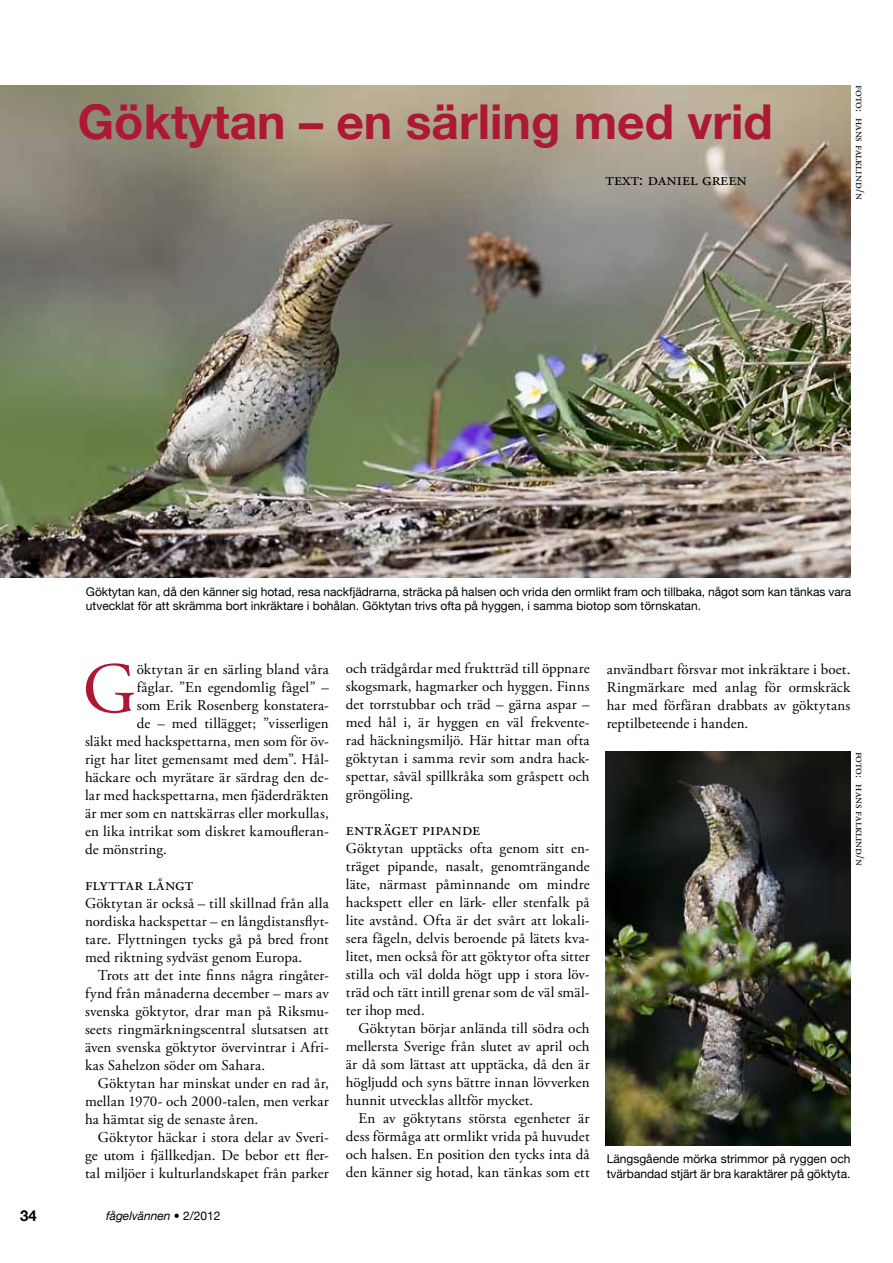
<style>
.page{position:relative;width:893px;height:1263px;background:#fff}
.page>*{position:absolute;margin:0;border:0;box-sizing:border-box;transform-origin:0 0}
.t1{font:72px "Adobe Garamond Pro";color:#ad1835}
.t2{font:700 48px "Helvetica Neue";color:#ad1835}
.t3{font:18px "Adobe Garamond Pro";color:#000}
.t4{font:18px "Adobe Garamond Pro";letter-spacing:.02em;color:#000}
.t5{font:15px/18px "Adobe Garamond Pro";color:#000;text-align:justify}
.t6{font:700 15px "Helvetica Neue";color:#000}
.t7{font:12px/14.4px "Helvetica Neue";color:#000}
.t8{font:12px "Adobe Garamond Pro";color:#000}
.t9{font:italic 12px "Helvetica Neue";color:#000}
.s1{font-style:normal}
</style>
<div class="page">
<img style="left:0;top:85px;width:850px;height:492px">
<img style="left:606px;top:751px;width:244px;height:394px">
<h2 class="t2" style="left:78px;top:92px;width:697px">Göktytan – en särling med vrid</h2>
<p class="t3" style="left:606px;top:168px;width:143px">text: daniel green</p>
<p class="t8" style="left:867px;top:85px;width:116px;rotate:90deg">foto: hans falklind/n</p>
<p class="t7" style="left:86px;top:584px;width:767px">Göktytan kan, då den känner sig hotad, resa nackfjädrarna, sträcka på halsen och vrida den ormlikt fram och tillbaka, något som kan tänkas vara utvecklat för att skrämma bort inkräktare i bohålan. Göktytan trivs ofta på hyggen, i samma biotop som törnskatan.</p>
<p class="t5" style="left:137px;top:660px;width:194px">öktytan är en särling bland våra</p>
<p class="t5" style="left:137px;top:678px;width:194px">fåglar. ”En egendomlig fågel” –</p>
<p class="t5" style="left:137px;top:696px;width:194px">som Erik Rosenberg konstatera-</p>
<p class="t5" style="left:137px;top:714px;width:194px">de – med tillägget; ”visserligen</p>
<p class="t5" style="left:85px;top:732px;width:245px">släkt med hackspettarna, men som för öv-</p>
<p class="t5" style="left:85px;top:750px;width:245px">rigt har litet gemensamt med dem”. Hål-</p>
<p class="t5" style="left:85px;top:768px;width:245px">häckare och myrätare är särdrag den de-</p>
<p class="t5" style="left:85px;top:786px;width:245px">lar med hackspettarna, men fjäderdräkten</p>
<p class="t5" style="left:85px;top:804px;width:245px">är mer som en nattskärras eller morkullas,</p>
<p class="t5" style="left:85px;top:822px;width:245px">en lika intrikat som diskret kamoufleran-</p>
<p class="t5" style="left:85px;top:840px;width:83px">de mönstring.</p>
<p class="t4" style="left:85px;top:873px;width:110px">flyttar långt</p>
<p class="t5" style="left:85px;top:894px;width:245px">Göktytan är också – till skillnad från alla nordiska hackspettar – en långdistansflyt&shy;tare. Flyttningen tycks gå på bred front med riktning sydväst genom Europa.</p>
<p class="t5" style="left:85px;top:966px;width:246px;text-indent:13px">Trots att det inte finns några ringåter&shy;fynd från månaderna december – mars av svenska göktytor, drar man på Riksmu&shy;seets ringmärkningscentral slutsatsen att även svenska göktytor övervintrar i Afri&shy;kas Sahelzon söder om Sahara.</p>
<p class="t5" style="left:85px;top:1074px;width:245px;text-indent:13px">Göktytan har minskat under en rad år, mellan 1970- och 2000-talen, men verkar ha hämtat sig de senaste åren.</p>
<p class="t5" style="left:85px;top:1128px;width:245px;text-indent:13px">Göktytor häckar i stora delar av Sveri&shy;ge utom i fjällkedjan. De bebor ett fler&shy;tal miljöer i kulturlandskapet från parker</p>
<h1 class="t1" style="left:83px;top:646px;width:55px">G</h1>
<p class="t6" style="left:20px;top:1206px;width:18px">34</p>
<p class="t9" style="left:106px;top:1208px;width:116px">fågelvännen <span class="s1">• 2/2012</span></p>
<p class="t5" style="left:346px;top:660px;width:245px">och trädgårdar med fruktträd till öppnare skogsmark, hagmarker och hyggen. Finns det torrstubbar och träd – gärna aspar – med hål i, är hyggen en väl frekvente&shy;rad häckningsmiljö. Här hittar man ofta göktytan i samma revir som andra hack&shy;spettar, såväl spillkråka som gråspett och gröngöling.</p>
<p class="t3" style="left:346px;top:818px;width:136px">enträget pipande</p>
<p class="t5" style="left:346px;top:840px;width:245px">Göktytan upptäcks ofta genom sitt en&shy;träget pipande, nasalt, genomträngande läte, närmast påminnande om mindre hackspett eller en lärk- eller stenfalk på lite avstånd. Ofta är det svårt att lokali&shy;sera fågeln, delvis beroende på lätets kva&shy;litet, men också för att göktytor ofta sitter stilla och väl dolda högt upp i stora löv&shy;träd och tätt intill grenar som de väl smäl&shy;ter ihop med.</p>
<p class="t5" style="left:346px;top:1020px;width:245px;text-indent:13px">Göktytan börjar anlända till södra och mellersta Sverige från slutet av april och är då som lättast att upptäcka, då den är högljudd och syns bättre innan lövverken hunnit utvecklas alltför mycket.</p>
<p class="t5" style="left:346px;top:1110px;width:245px;text-indent:13px">En av göktytans största egenheter är dess förmåga att ormlikt vrida på huvudet och halsen. En position den tycks inta då den känner sig hotad, kan tänkas som ett</p>
<p class="t5" style="left:607px;top:660px;width:246px">användbart försvar mot inkräktare i boet.<br>Ringmärkare med anlag för ormskräck har med förfäran drabbats av göktytans</p>
<p class="t5" style="left:607px;top:714px;width:143px">reptilbeteende i handen.</p>
<p class="t8" style="left:867px;top:751px;width:116px;rotate:90deg">foto: hans falklind/n</p>
<p class="t7" style="left:607px;top:1151px;width:245px">Längsgående mörka strimmor på ryggen och tvärbandad stjärt är bra karaktärer på göktyta.</p>
</div>
